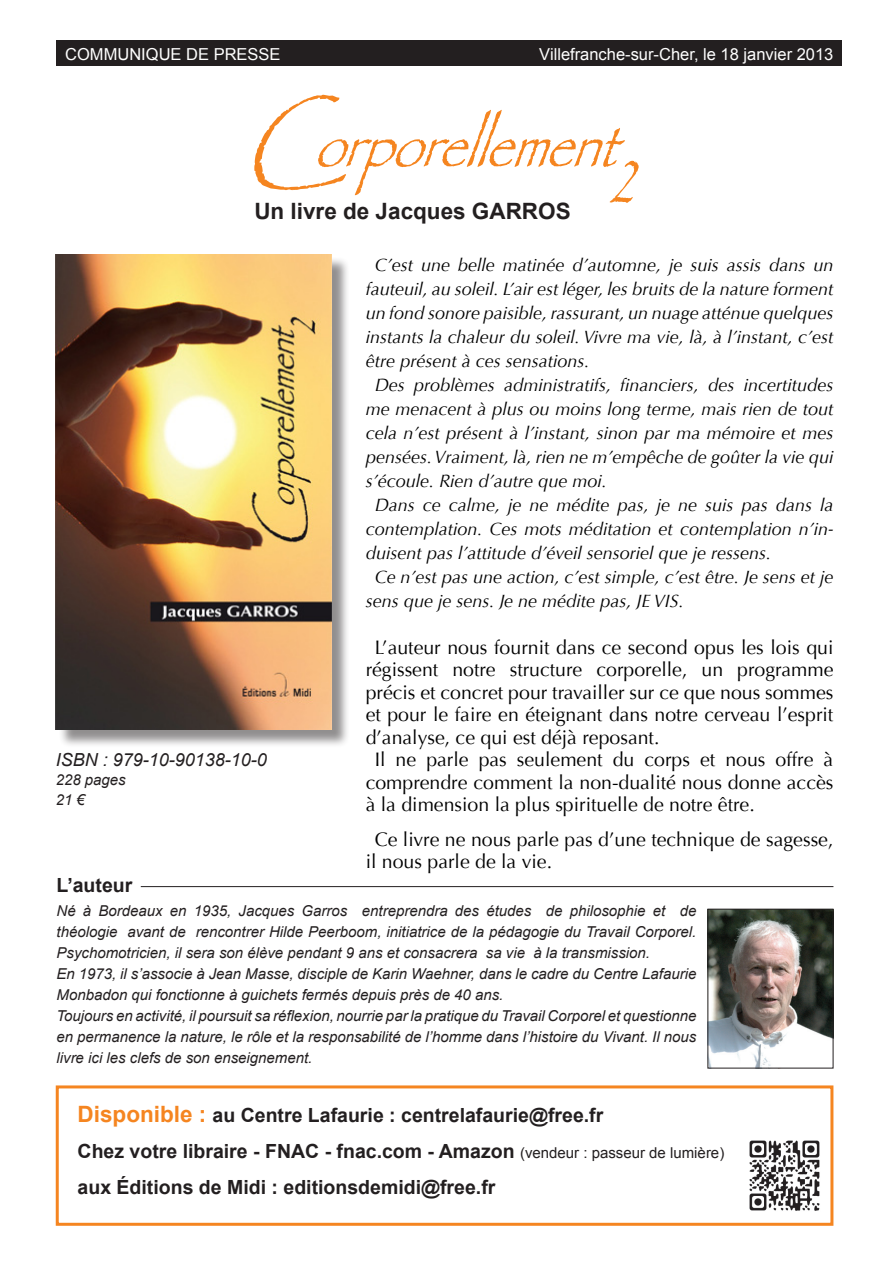
<style>
.page{position:relative;width:893px;height:1263px;background:#fff}
.page>*{position:absolute;margin:0;border:0;box-sizing:border-box;transform-origin:0 0}
.t1{font:700 22.5px "Arial";color:#231f20}
.t2{font:19.5px/22.5px "Optima";color:#000;text-align:justify}
.t3{font:700 19.5px "Arial";color:#231f20}
.t4{font:italic 18px/24px "Optima";color:#000;text-align:justify}
.t5{font:italic 18px "Arial";color:#231f20}
.t6{font:16.5px "Arial";color:#fff}
.t7{font:italic 15px/21px "Arial";color:#231f20;text-align:justify}
.s1{font-size:22.5px;color:#f58520}
.s2{font-weight:400;font-size:15px}
</style>
<div class="page">
<div style="left:56px;top:1085px;width:777px;height:141px;border:3px solid #f58520"></div>
<div style="left:56px;top:40px;width:785px;height:26px;background:#231f20"></div>
<div style="left:58px;top:257px;width:292px;height:491px;background:#231f20;opacity:.5"></div>
<img style="left:56px;top:254px;width:275px;height:475px">
<img style="left:709px;top:911px;width:122px;height:155px">
<div style="left:707px;top:909px;width:126px;height:159px;border:1px solid #231f20"></div>
<hr style="left:141px;top:886px;width:692px;height:1px;background:#231f20">
<svg style="left:254px;top:95px;width:385px;height:108px"></svg>
<img style="left:749px;top:1140px;width:71px;height:71px">
<p class="t6" style="left:65px;top:43px;width:217px">COMMUNIQUE DE PRESSE</p>
<p class="t6" style="left:539px;top:43px;width:296px">Villefranche-sur-Cher, le 18 janvier 2013</p>
<p class="t1" style="left:254px;top:196px;width:318px">Un livre de Jacques GARROS</p>
<p class="t4" style="left:366px;top:253px;width:469px;text-indent:9px">C’est une belle matinée d’automne, je suis assis dans un fauteuil, au soleil. L’air est léger, les bruits de la nature forment un fond sonore paisible, rassurant, un nuage atténue quelques instants la chaleur du soleil. Vivre ma vie, là, à l’instant, c’est être présent à ces sensations.</p>
<p class="t4" style="left:366px;top:373px;width:469px;text-indent:9px">Des problèmes administratifs, financiers, des incertitudes me menacent à plus ou moins long terme, mais rien de tout cela n’est présent à l’instant, sinon par ma mémoire et mes pensées. Vraiment, là, rien ne m’empêche de goûter la vie qui s’écoule. Rien d’autre que moi.</p>
<p class="t4" style="left:366px;top:493px;width:469px;text-indent:9px">Dans ce calme, je ne médite pas, je ne suis pas dans la contemplation. Ces mots méditation et contemplation n’in&shy;duisent pas l’attitude d’éveil sensoriel que je ressens.</p>
<p class="t4" style="left:366px;top:565px;width:469px;text-indent:9px">Ce n’est pas une action, c’est simple, c’est être. Je sens et je sens que je sens. Je ne médite pas, JE VIS.</p>
<p class="t2" style="left:366px;top:636px;width:469px;text-indent:9px">L’auteur nous fournit dans ce second opus les lois qui régissent notre structure corporelle, un programme précis et concret pour travailler sur ce que nous sommes et pour le faire en éteignant dans notre cerveau l’esprit d’analyse, ce qui est déjà reposant.</p>
<p class="t2" style="left:366px;top:748px;width:469px;text-indent:9px">Il ne parle pas seulement du corps et nous offre à comprendre comment la non-dualité nous donne accès à la dimension la plus spirituelle de notre être.</p>
<p class="t2" style="left:366px;top:828px;width:469px;text-indent:9px">Ce livre ne nous parle pas d’une technique de sagesse, il nous parle de la vie.</p>
<p class="t5" style="left:56px;top:748px;width:213px">ISBN : 979-10-90138-10-0</p>
<p class="t7" style="left:56px;top:770px;width:72px">228 pages</p>
<p class="t7" style="left:56px;top:789px;width:31px">21 €</p>
<p class="t3" style="left:57px;top:873px;width:77px">L’auteur</p>
<p class="t7" style="left:57px;top:901px;width:641px">Né à Bordeaux en 1935, Jacques Garros entreprendra des études de philosophie et de théologie avant de rencontrer Hilde Peerboom, initiatrice de la pédagogie du Travail Corporel.<br>Psychomotricien, il sera son élève pendant 9 ans et consacrera sa vie à la transmission.</p>
<p class="t7" style="left:57px;top:964px;width:641px">En 1973, il s’associe à Jean Masse, disciple de Karin Waehner, dans le cadre du Centre Lafaurie<br>Monbadon qui fonctionne à guichets fermés depuis près de 40 ans.</p>
<p class="t7" style="left:57px;top:1006px;width:641px">Toujours en activité, il poursuit sa réflexion, nourrie par la pratique du Travail Corporel et questionne en permanence la nature, le rôle et la responsabilité de l’homme dans l’histoire du Vivant. Il nous livre ici les clefs de son enseignement.</p>
<p class="t3" style="left:78px;top:1102px;width:527px"><span class="s1">Disponible :</span> au Centre Lafaurie : centrelafaurie@free.fr</p>
<p class="t3" style="left:78px;top:1138px;width:648px">Chez votre libraire - FNAC - fnac.com - Amazon <span class="s2">(vendeur : passeur de lumière)</span></p>
<p class="t3" style="left:78px;top:1174px;width:419px">aux Éditions de Midi : editionsdemidi@free.fr</p>
</div>
